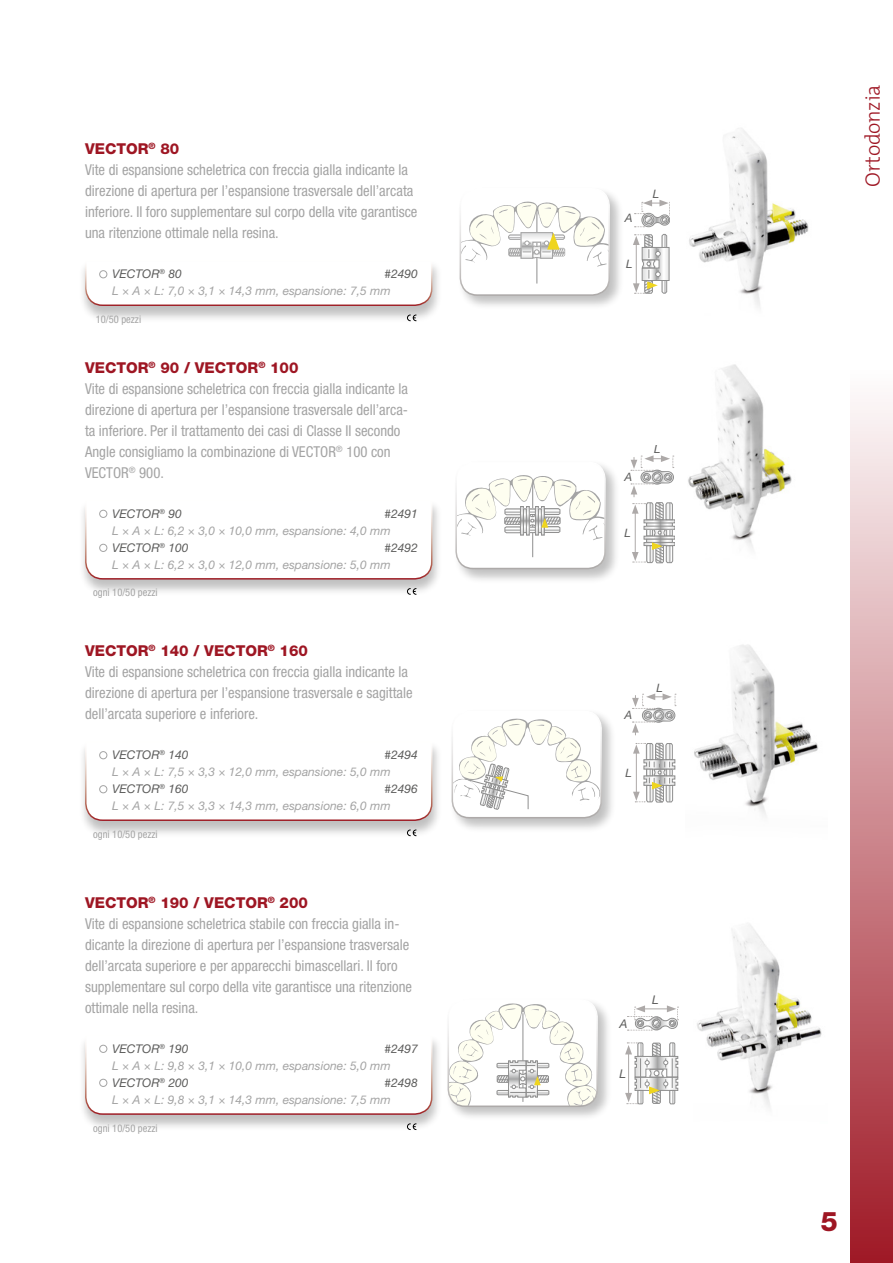
<style>
.page{position:relative;width:893px;height:1263px;background:#fff}
.page>*{position:absolute;margin:0;border:0;box-sizing:border-box;transform-origin:0 0}
.t1{font:800 27px "Helvetica Neue LT Pro";color:#9e1623}
.t2{font:300 21px "The Mix";letter-spacing:-.015em;color:#9e1623}
.t3{font:condensed 15px/21px "Helvetica Neue LT Pro";color:#a4a4a4}
.t4{font:italic 12px/17px "Helvetica Neue LT Pro";color:#a4a4a4}
.t5{font:italic 12px "Helvetica Neue LT Pro";color:#5d5d5c}
.t6{font:italic 11.7px "Helvetica Neue LT Pro";color:#5d5d5c}
.t7{font:italic 11.55px "Helvetica Neue LT Pro";color:#5d5d5c}
.t8{font:condensed 10.5px "Helvetica Neue LT Pro";color:#a4a4a4}
.s1{font-weight:800;font-stretch:normal;color:#9e1623}
.s2{color:#5d5d5c}
</style>
<div class="page">
<img style="left:689px;top:128px;width:120px;height:179px">
<img style="left:670px;top:364px;width:122px;height:200px">
<img style="left:694px;top:645px;width:124px;height:171px">
<img style="left:697px;top:924px;width:125px;height:184px">
<div style="left:457px;top:186px;width:167px;height:124px;background:#000;opacity:.25"></div>
<div style="left:460px;top:189px;width:149px;height:106px;background:#fff;border-radius:17px"></div>
<hr style="left:537px;top:207px;width:1px;height:77px;background:#8f8f8f">
<svg style="left:460px;top:200px;width:147px;height:79px"></svg>
<div style="left:460px;top:188px;width:150px;height:108px;border:2px solid #fff;border-radius:17px"></div>
<div style="left:453px;top:459px;width:167px;height:125px;background:#000;opacity:.25"></div>
<div style="left:456px;top:462px;width:149px;height:106px;background:#fff;border-radius:17px"></div>
<hr style="left:532px;top:481px;width:1px;height:76px;background:#8f8f8f">
<svg style="left:458px;top:475px;width:145px;height:78px"></svg>
<div style="left:455px;top:461px;width:151px;height:108px;border:2px solid #fff;border-radius:17px"></div>
<div style="left:449px;top:708px;width:167px;height:125px;background:#000;opacity:.25"></div>
<div style="left:452px;top:711px;width:149px;height:107px;background:#fff;border-radius:17px"></div>
<svg style="left:452px;top:717px;width:149px;height:95px"></svg>
<div style="left:452px;top:711px;width:150px;height:107px;border:2px solid #fff;border-radius:17px"></div>
<div style="left:445px;top:997px;width:167px;height:124px;background:#000;opacity:.25"></div>
<svg style="left:448px;top:1002px;width:149px;height:104px"></svg>
<div style="left:448px;top:999px;width:150px;height:108px;border:2px solid #fff;border-radius:17px"></div>
<div style="left:850px;top:370px;width:43px;height:893px;background:linear-gradient(to bottom,#fefdfd,#9f1926)"></div>
<div style="left:78px;top:499px;width:364px;height:97px;background:#000;opacity:.25"></div>
<svg style="left:84px;top:499px;width:349px;height:81px"></svg>
<svg style="left:407px;top:588px;width:9px;height:7px"></svg>
<div style="left:78px;top:260px;width:364px;height:63px;background:#000;opacity:.25"></div>
<svg style="left:84px;top:260px;width:349px;height:47px"></svg>
<svg style="left:407px;top:314px;width:9px;height:7px"></svg>
<div style="left:78px;top:741px;width:364px;height:97px;background:#000;opacity:.25"></div>
<svg style="left:84px;top:741px;width:349px;height:81px"></svg>
<svg style="left:407px;top:829px;width:9px;height:7px"></svg>
<div style="left:78px;top:1034px;width:364px;height:98px;background:#000;opacity:.25"></div>
<svg style="left:84px;top:1034px;width:349px;height:81px"></svg>
<svg style="left:407px;top:1123px;width:9px;height:7px"></svg>
<svg style="left:633px;top:234px;width:36px;height:60px"></svg>
<svg style="left:634px;top:200px;width:36px;height:27px"></svg>
<div style="left:646px;top:529px;width:7px;height:7px;border:1px solid #8f8f8f"></div>
<svg style="left:647px;top:529px;width:25px;height:7px"></svg>
<div style="left:644px;top:520px;width:30px;height:3px;border:1px solid #8f8f8f"></div>
<div style="left:644px;top:526px;width:30px;height:3px;border:1px solid #8f8f8f"></div>
<div style="left:646px;top:523px;width:26px;height:3px;border:1px solid #8f8f8f"></div>
<div style="left:644px;top:536px;width:30px;height:3px;border:1px solid #8f8f8f"></div>
<div style="left:644px;top:542px;width:30px;height:4px;border:1px solid #8f8f8f"></div>
<div style="left:646px;top:539px;width:26px;height:3px;border:1px solid #8f8f8f"></div>
<hr style="left:635px;top:511px;width:1px;height:43px;background:#ada9a8">
<svg style="left:631px;top:455px;width:43px;height:65px"></svg>
<svg style="left:632px;top:542px;width:41px;height:21px"></svg>
<svg style="left:632px;top:693px;width:44px;height:42px"></svg>
<svg style="left:633px;top:743px;width:42px;height:60px"></svg>
<svg style="left:627px;top:1005px;width:51px;height:26px"></svg>
<svg style="left:625px;top:1042px;width:53px;height:62px"></svg>
<p class="t3" style="left:85px;top:139px;width:334px"><span class="s1">VECTOR</span><sup>®</sup> <span class="s1">80<br></span>Vite di espansione scheletrica con freccia gialla indicante la direzione di apertura per l’espansione trasversale dell’arcata inferiore. Il foro supplementare sul corpo della vite garantisce una ritenzione ottimale nella resina.</p>
<p class="t5" style="left:112px;top:267px;width:71px">VECTOR<sup>®</sup> 80</p>
<p class="t5" style="left:385px;top:267px;width:35px">#2490</p>
<p class="t4" style="left:112px;top:282px;width:280px">L × A × L: 7,0 × 3,1 × 14,3 mm, espansione: 7,5 mm</p>
<p class="t8" style="left:96px;top:313px;width:47px">10/50 pezzi</p>
<p class="t3" style="left:85px;top:357px;width:325px"><span class="s1">VECTOR</span><sup>®</sup> <span class="s1">90 / VECTOR</span><sup>®</sup> <span class="s1">100<br></span>Vite di espansione scheletrica con freccia gialla indicante la direzione di apertura per l’espansione trasversale dell’arca&shy;ta inferiore. Per il trattamento dei casi di Classe II secondo Angle consigliamo la combinazione di VECTOR<sup>®</sup> 100 con VECTOR<sup>®</sup> 900.</p>
<p class="t5" style="left:112px;top:506px;width:71px">VECTOR<sup>®</sup> 90</p>
<p class="t5" style="left:385px;top:506px;width:35px">#2491</p>
<p class="t4" style="left:112px;top:522px;width:280px">L × A × L: 6,2 × 3,0 × 10,0 mm, espansione: 4,0 mm<br><span class="s2">VECTOR</span><sup>®</sup> <span class="s2">100</span></p>
<p class="t5" style="left:385px;top:540px;width:35px">#2492</p>
<p class="t4" style="left:112px;top:556px;width:280px">L × A × L: 6,2 × 3,0 × 12,0 mm, espansione: 5,0 mm</p>
<p class="t8" style="left:93px;top:587px;width:66px">ogni 10/50 pezzi</p>
<p class="t3" style="left:85px;top:640px;width:329px"><span class="s1">VECTOR</span><sup>®</sup> <span class="s1">140 / VECTOR</span><sup>®</sup> <span class="s1">160<br></span>Vite di espansione scheletrica con freccia gialla indicante la direzione di apertura per l’espansione trasversale e sagittale dell’arcata superiore e inferiore.</p>
<p class="t5" style="left:112px;top:748px;width:78px">VECTOR<sup>®</sup> 140</p>
<p class="t5" style="left:385px;top:748px;width:35px">#2494</p>
<p class="t4" style="left:112px;top:763px;width:280px">L × A × L: 7,5 × 3,3 × 12,0 mm, espansione: 5,0 mm<br><span class="s2">VECTOR</span><sup>®</sup> <span class="s2">160</span></p>
<p class="t5" style="left:385px;top:782px;width:35px">#2496</p>
<p class="t4" style="left:112px;top:797px;width:280px">L × A × L: 7,5 × 3,3 × 14,3 mm, espansione: 6,0 mm</p>
<p class="t8" style="left:93px;top:828px;width:66px">ogni 10/50 pezzi</p>
<p class="t3" style="left:85px;top:892px;width:329px"><span class="s1">VECTOR</span><sup>®</sup> <span class="s1">190 / VECTOR</span><sup>®</sup> <span class="s1">200<br></span>Vite di espansione scheletrica stabile con freccia gialla in&shy;dicante la direzione di apertura per l’espansione trasversale dell’arcata superiore e per apparecchi bimascellari. Il foro supplementare sul corpo della vite garantisce una ritenzione ottimale nella resina.</p>
<p class="t5" style="left:112px;top:1041px;width:78px">VECTOR<sup>®</sup> 190</p>
<p class="t5" style="left:385px;top:1041px;width:35px">#2497</p>
<p class="t4" style="left:112px;top:1057px;width:280px">L × A × L: 9,8 × 3,1 × 10,0 mm, espansione: 5,0 mm<br><span class="s2">VECTOR</span><sup>®</sup> <span class="s2">200</span></p>
<p class="t5" style="left:385px;top:1075px;width:35px">#2498</p>
<p class="t4" style="left:112px;top:1091px;width:280px">L × A × L: 9,8 × 3,1 × 14,3 mm, espansione: 7,5 mm</p>
<p class="t8" style="left:93px;top:1122px;width:66px">ogni 10/50 pezzi</p>
<p class="t6" style="left:625px;top:211px;width:9px">A</p>
<p class="t6" style="left:626px;top:257px;width:8px">L</p>
<p class="t6" style="left:653px;top:186px;width:8px">L</p>
<p class="t7" style="left:625px;top:470px;width:9px">A</p>
<p class="t7" style="left:625px;top:526px;width:8px">L</p>
<p class="t7" style="left:654px;top:442px;width:8px">L</p>
<p class="t7" style="left:625px;top:708px;width:9px">A</p>
<p class="t7" style="left:625px;top:766px;width:8px">L</p>
<p class="t7" style="left:656px;top:680px;width:8px">L</p>
<p class="t5" style="left:620px;top:1016px;width:10px">A</p>
<p class="t5" style="left:620px;top:1066px;width:8px">L</p>
<p class="t5" style="left:652px;top:993px;width:8px">L</p>
<h2 class="t2" style="left:855px;top:187px;width:104px;rotate:-90deg">Ortodonzia</h2>
<h1 class="t1" style="left:821px;top:1205px;width:19px">5</h1>
</div>
